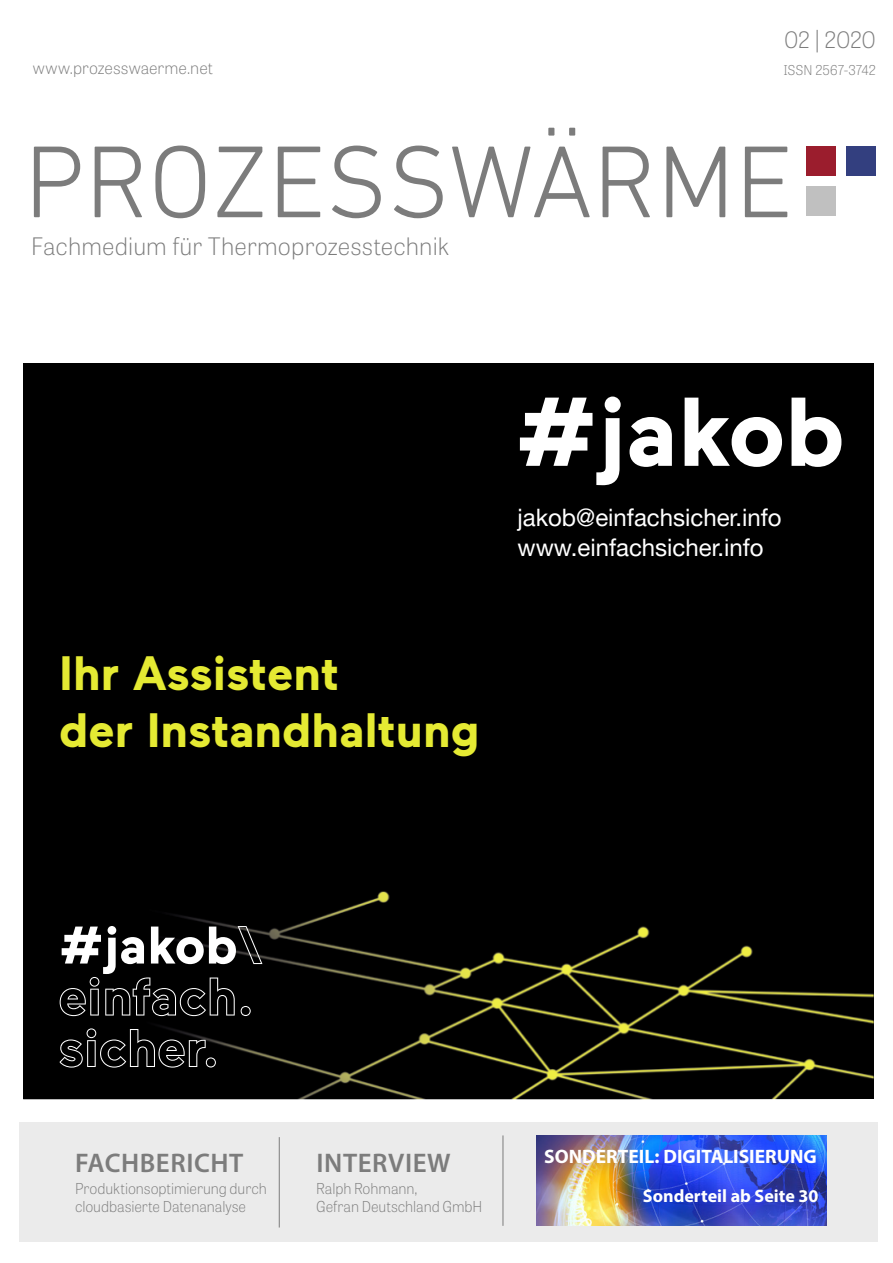
<style>
.page{position:relative;width:893px;height:1263px;background:#fff}
.page>*{position:absolute;margin:0;border:0;box-sizing:border-box;transform-origin:0 0}
.t1{font:700 48px/57.6px "Maax";color:#e5ea33}
.t2{font:600 27px "Myriad Pro";letter-spacing:.02em;color:#7c7c7c}
.t3{font:24px/30px "Helvetica Neue LT Pro";color:#fff}
.t4{font:100 24px "Tablet Gothic";letter-spacing:.005em;color:#7c7c7c}
.t5{font:100 22.5px "Tablet Gothic";letter-spacing:-.01em;color:#7c7c7c}
.t6{font:700 19.5px "Myriad Pro";color:#fff}
.t7{font:700 18px "Myriad Pro";color:#fff}
.t8{font:100 16.5px "Tablet Gothic";letter-spacing:.005em;color:#7c7c7c}
.t9{font:100 15px/18px "Tablet Gothic";letter-spacing:-.005em;color:#7c7c7c}
.t10{font:100 13.5px "Tablet Gothic";letter-spacing:.005em;color:#7c7c7c}
</style>
<div class="page">
<div style="left:19px;top:1122px;width:859px;height:119px;background:#ebebeb"></div>
<div style="left:806px;top:147px;width:29px;height:29px;background:#9b1d2d"></div>
<div style="left:806px;top:186px;width:29px;height:30px;background:#c0c0c0"></div>
<div style="left:846px;top:147px;width:29px;height:29px;background:#333f7f"></div>
<svg style="left:34px;top:147px;width:46px;height:70px"></svg>
<svg style="left:95px;top:147px;width:47px;height:70px"></svg>
<svg style="left:155px;top:146px;width:50px;height:72px"></svg>
<svg style="left:217px;top:147px;width:45px;height:70px"></svg>
<svg style="left:278px;top:147px;width:42px;height:70px"></svg>
<svg style="left:332px;top:146px;width:49px;height:72px"></svg>
<svg style="left:394px;top:146px;width:49px;height:72px"></svg>
<svg style="left:452px;top:128px;width:138px;height:89px"></svg>
<svg style="left:603px;top:147px;width:47px;height:70px"></svg>
<svg style="left:666px;top:147px;width:59px;height:70px"></svg>
<svg style="left:745px;top:147px;width:42px;height:70px"></svg>
<hr style="left:279px;top:1137px;width:1px;height:90px;background:#7c7c7c">
<hr style="left:503px;top:1135px;width:1px;height:91px;background:#7c7c7c">
<div style="left:23px;top:364px;width:851px;height:735px;background:#000"></div>
<img style="left:59px;top:891px;width:815px;height:208px">
<svg style="left:60px;top:926px;width:202px;height:90px"></svg>
<svg style="left:59px;top:1028px;width:157px;height:39px"></svg>
<svg style="left:520px;top:396px;width:101px;height:89px"></svg>
<svg style="left:630px;top:417px;width:42px;height:50px"></svg>
<svg style="left:685px;top:398px;width:97px;height:69px"></svg>
<svg style="left:791px;top:398px;width:50px;height:69px"></svg>
<img style="left:536px;top:1135px;width:291px;height:91px">
<p class="t8" style="left:33px;top:57px;width:182px">www.prozesswaerme.net</p>
<h3 class="t4" style="left:31px;top:230px;width:419px">Fachmedium für Thermoprozesstechnik</h3>
<h3 class="t5" style="left:784px;top:25px;width:93px">02 | 2020</h3>
<p class="t10" style="left:783px;top:61px;width:94px">ISSN 2567-3742</p>
<h1 class="t1" style="left:59px;top:642px;width:422px">Ihr Assistent<br>der Instandhaltung</h1>
<h3 class="t3" style="left:517px;top:502px;width:266px">jakob@einfachsicher.info www.einfachsicher.info</h3>
<h2 class="t2" style="left:75px;top:1146px;width:169px">FACHBERICHT</h2>
<p class="t9" style="left:75px;top:1179px;width:193px">Produktionsoptimierung durch cloudbasierte Datenanalyse</p>
<h2 class="t2" style="left:317px;top:1146px;width:136px">INTERVIEW</h2>
<p class="t9" style="left:316px;top:1179px;width:168px">Ralph Rohmann,<br>Gefran Deutschland GmbH</p>
<h3 class="t6" style="left:544px;top:1144px;width:274px">SONDERTEIL: DIGITALISIERUNG</h3>
<p class="t7" style="left:643px;top:1184px;width:177px">Sonderteil ab Seite 30</p>
</div>
